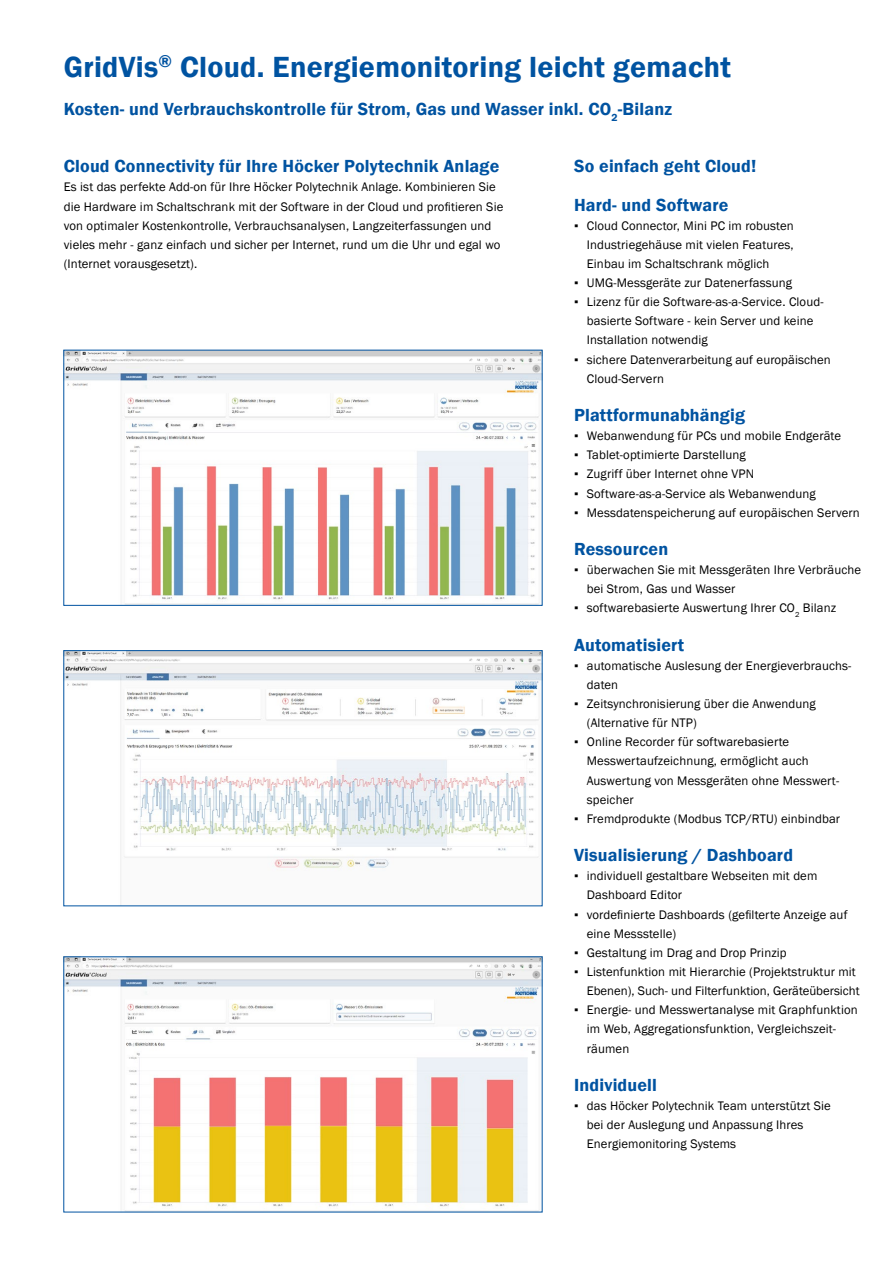
<style>
.page{position:relative;width:893px;height:1263px;background:#fff}
.page>*{position:absolute;margin:0;border:0;box-sizing:border-box;transform-origin:0 0}
.t1{font:600 30px "Franklin Gothic";letter-spacing:.01em;color:#0053a1}
.t2{font:600 18px/38.2px "Franklin Gothic";letter-spacing:.01em;color:#0053a1}
.t3{font:12.75px/19.2px "Franklin Gothic";letter-spacing:.01em;color:#000}
</style>
<div class="page">
<img style="left:65px;top:352px;width:476px;height:252px">
<div style="left:63px;top:350px;width:480px;height:256px;border:1px solid #0053a1"></div>
<img style="left:65px;top:652px;width:476px;height:252px">
<div style="left:63px;top:650px;width:480px;height:256px;border:1px solid #0053a1"></div>
<img style="left:65px;top:958px;width:476px;height:250px">
<h1 class="t1" style="left:64px;top:48px;width:669px">GridVis<sup>®</sup> Cloud. Energiemonitoring leicht gemacht</h1>
<h2 class="t2" style="left:64px;top:90px;width:610px">Kosten- und Verbrauchskontrolle für Strom, Gas und Wasser inkl. CO<sub>2</sub>-Bilanz</h2>
<h2 class="t2" style="left:574px;top:147px;width:184px">So einfach geht Cloud!<br>Hard- und Software</h2>
<p class="t3" style="left:587px;top:216px;width:208px;text-align:justify;text-indent:-13px">▪ Cloud Connector, Mini PC im robusten Industriegehäuse mit vielen Features, Einbau im Schaltschrank möglich</p>
<p class="t3" style="left:574px;top:273px;width:220px">▪ UMG-Messgeräte zur Datenerfassung</p>
<p class="t3" style="left:587px;top:293px;width:238px;text-indent:-13px">▪ Lizenz für die Software-as-a-Service. Cloud&shy;basierte Software - kein Server und keine<br>Installation notwendig</p>
<p class="t3" style="left:587px;top:350px;width:246px;text-indent:-13px">▪ sichere Datenverarbeitung auf europäischen<br>Cloud-Servern</p>
<h2 class="t2" style="left:574px;top:396px;width:172px">Plattformunabhängig</h2>
<p class="t3" style="left:574px;top:427px;width:268px">▪ Webanwendung für PCs und mobile Endgeräte</p>
<p class="t3" style="left:574px;top:446px;width:173px">▪ Tablet-optimierte Darstellung</p>
<p class="t3" style="left:574px;top:465px;width:182px">▪ Zugriff über Internet ohne VPN</p>
<p class="t3" style="left:574px;top:484px;width:243px">▪ Software-as-a-Service als Webanwendung</p>
<p class="t3" style="left:574px;top:503px;width:287px">▪ Messdatenspeicherung auf europäischen Servern</p>
<h2 class="t2" style="left:574px;top:530px;width:96px">Ressourcen</h2>
<p class="t3" style="left:587px;top:560px;width:276px;text-indent:-13px">▪ überwachen Sie mit Messgeräten Ihre Verbräuche bei Strom, Gas und Wasser</p>
<p class="t3" style="left:574px;top:599px;width:264px">▪ softwarebasierte Auswertung Ihrer CO<sub>2</sub> Bilanz</p>
<h2 class="t2" style="left:574px;top:626px;width:112px">Automatisiert</h2>
<p class="t3" style="left:587px;top:656px;width:266px;text-indent:-13px">▪ automatische Auslesung der Energieverbrauchs&shy;daten</p>
<p class="t3" style="left:587px;top:694px;width:230px;text-indent:-13px">▪ Zeitsynchronisierung über die Anwendung (Alternative für NTP)</p>
<p class="t3" style="left:587px;top:733px;width:254px;text-indent:-13px">▪ Online Recorder für softwarebasierte Messwertaufzeichnung, ermöglicht auch Auswertung von Messgeräten ohne Messwert&shy;speicher</p>
<p class="t3" style="left:574px;top:809px;width:267px">▪ Fremdprodukte (Modbus TCP/RTU) einbindbar</p>
<h2 class="t2" style="left:574px;top:836px;width:221px">Visualisierung / Dashboard</h2>
<p class="t3" style="left:587px;top:867px;width:232px;text-indent:-13px">▪ individuell gestaltbare Webseiten mit dem<br>Dashboard Editor</p>
<p class="t3" style="left:587px;top:905px;width:262px;text-indent:-13px">▪ vordefinierte Dashboards (gefilterte Anzeige auf eine Messstelle)</p>
<p class="t3" style="left:574px;top:943px;width:214px">▪ Gestaltung im Drag and Drop Prinzip</p>
<p class="t3" style="left:574px;top:962px;width:287px;text-align:right">▪ Listenfunktion mit Hierarchie (Projektstruktur mit<br>Ebenen), Such- und Filterfunktion, Geräteübersicht</p>
<p class="t3" style="left:587px;top:1001px;width:272px;text-indent:-13px">▪ Energie- und Messwertanalyse mit Graphfunktion im Web, Aggregationsfunktion, Vergleichszeit&shy;räumen</p>
<h2 class="t2" style="left:574px;top:1066px;width:84px">Individuell</h2>
<p class="t3" style="left:587px;top:1096px;width:246px;text-indent:-13px">▪ das Höcker Polytechnik Team unterstützt Sie bei der Auslegung und Anpassung Ihres<br>Energiemonitoring Systems</p>
<h2 class="t2" style="left:64px;top:147px;width:437px">Cloud Connectivity für Ihre Höcker Polytechnik Anlage</h2>
<p class="t3" style="left:64px;top:178px;width:441px">Es ist das perfekte Add-on für Ihre Höcker Polytechnik Anlage. Kombinieren Sie die Hardware im Schaltschrank mit der Software in der Cloud und profitieren Sie von optimaler Kostenkontrolle, Verbrauchsanalysen, Langzeiterfassungen und vieles mehr - ganz einfach und sicher per Internet, rund um die Uhr und egal wo (Internet vorausgesetzt).</p>
</div>
